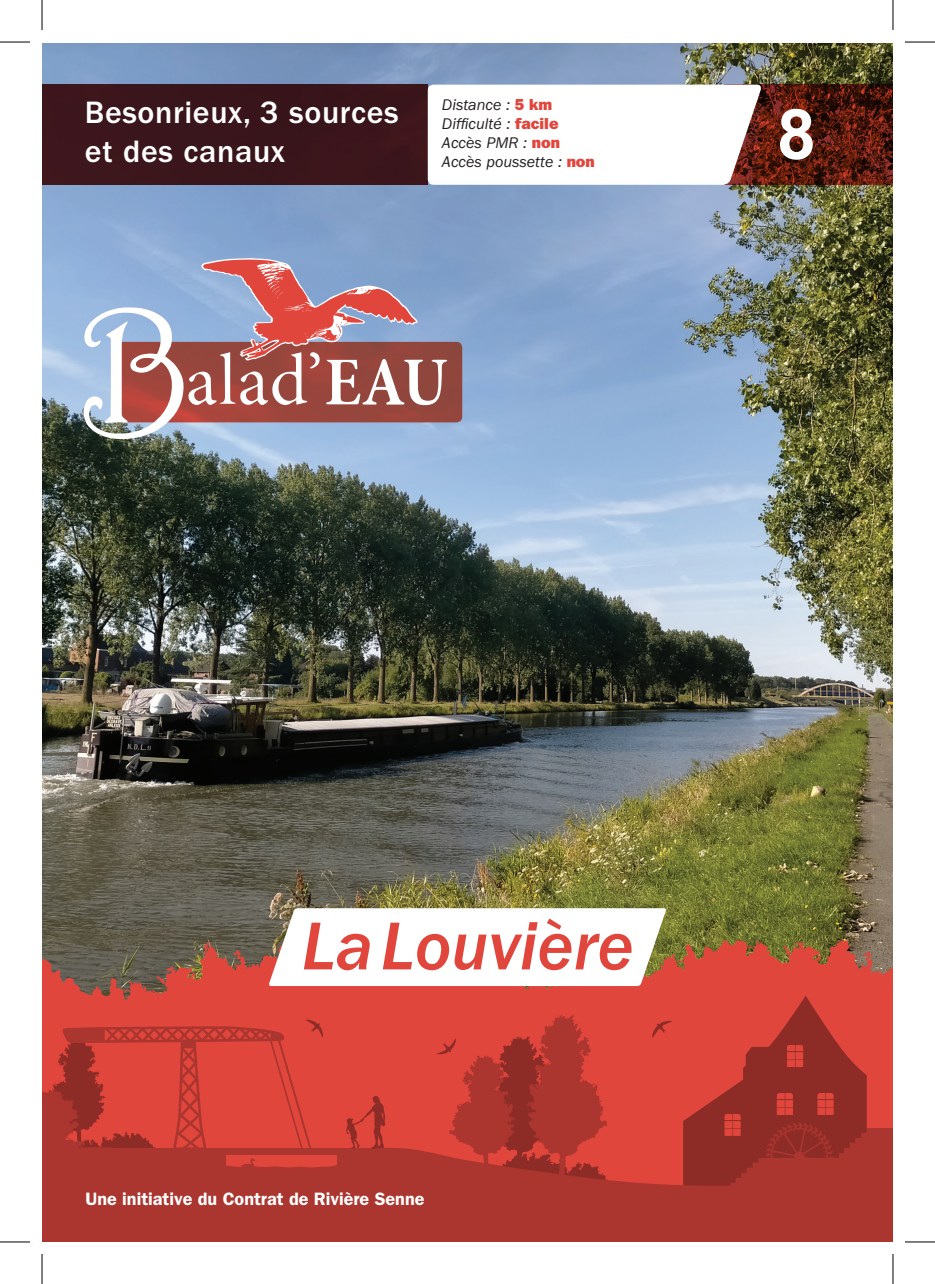
<style>
.page{position:relative;width:935px;height:1284px;background:#fff}
.page>*{position:absolute;margin:0;border:0;box-sizing:border-box;transform-origin:0 0}
.t1{font:70px "ITC Franklin Gothic Std Med It";color:#e1463d}
.t2{font:700 69.6px "Arial";color:#fff}
.t3{font:500 32px/38.4px "ITC Franklin Gothic Std";letter-spacing:.02em;color:#fff}
.t4{font:600 18px "ITC Franklin Gothic Std";color:#fff}
.Infos{font:italic 16px "ITC Franklin Gothic Std";color:#231f20}
.s1{font-family:"ITC Franklin Gothic Std Hvy";font-style:normal;color:#e1463d}
</style>
<div class="page">
<img style="left:42px;top:43px;width:850px;height:895px">
<div style="left:42px;top:85px;width:386px;height:100px;background:#3a161b"></div>
<svg style="left:762px;top:85px;width:130px;height:100px;background:#551a0c"></svg>
<svg style="left:42px;top:938px;width:850px;height:205px;background:#ca4c40"></svg>
<svg style="left:428px;top:85px;width:334px;height:100px"></svg>
<svg style="left:268px;top:908px;width:398px;height:77px"></svg>
<svg style="left:683px;top:995px;width:209px;height:148px;background:#b93932"></svg>
<svg style="left:323px;top:1143px;width:569px;height:98px;background:#ac352f"></svg>
<svg style="left:346px;top:1095px;width:39px;height:53px;background:#c73e36"></svg>
<svg style="left:652px;top:1020px;width:20px;height:17px"></svg>
<svg style="left:436px;top:1014px;width:172px;height:211px;background:#b83932"></svg>
<svg style="left:42px;top:1019px;width:281px;height:222px;background:#c13c34"></svg>
<div style="left:113px;top:342px;width:349px;height:80px;background:#8f463d;border-radius:6px"></div>
<svg style="left:83px;top:258px;width:364px;height:181px"></svg>
<hr style="left:0;top:42px;width:30px;height:1px;background:#000">
<hr style="left:904px;top:42px;width:30px;height:1px;background:#000">
<hr style="left:0;top:1241px;width:30px;height:1px;background:#000">
<hr style="left:904px;top:1241px;width:30px;height:1px;background:#000">
<hr style="left:42px;top:0;width:1px;height:30px;background:#000">
<hr style="left:42px;top:1253px;width:1px;height:30px;background:#000">
<hr style="left:892px;top:0;width:1px;height:30px;background:#000">
<hr style="left:892px;top:1253px;width:1px;height:30px;background:#000">
<p class="t3" style="left:85px;top:94px;width:315px">Besonrieux, 3 sources et des canaux</p>
<p class="Infos" style="left:442px;top:96px;width:112px">Distance : <span class="s1">5 km</span></p>
<p class="Infos" style="left:442px;top:115px;width:118px">Difficulté : <span class="s1">facile</span></p>
<p class="Infos" style="left:442px;top:134px;width:120px">Accès PMR : <span class="s1">non</span></p>
<p class="Infos" style="left:442px;top:153px;width:154px">Accès poussette : <span class="s1">non</span></p>
<p class="t2" style="left:777px;top:88px;width:40px">8</p>
<p class="t1" style="left:301px;top:906px;width:334px">La Louvière</p>
<p class="t4" style="left:85px;top:1187px;width:340px">Une initiative du Contrat de Rivière Senne</p>
</div>
